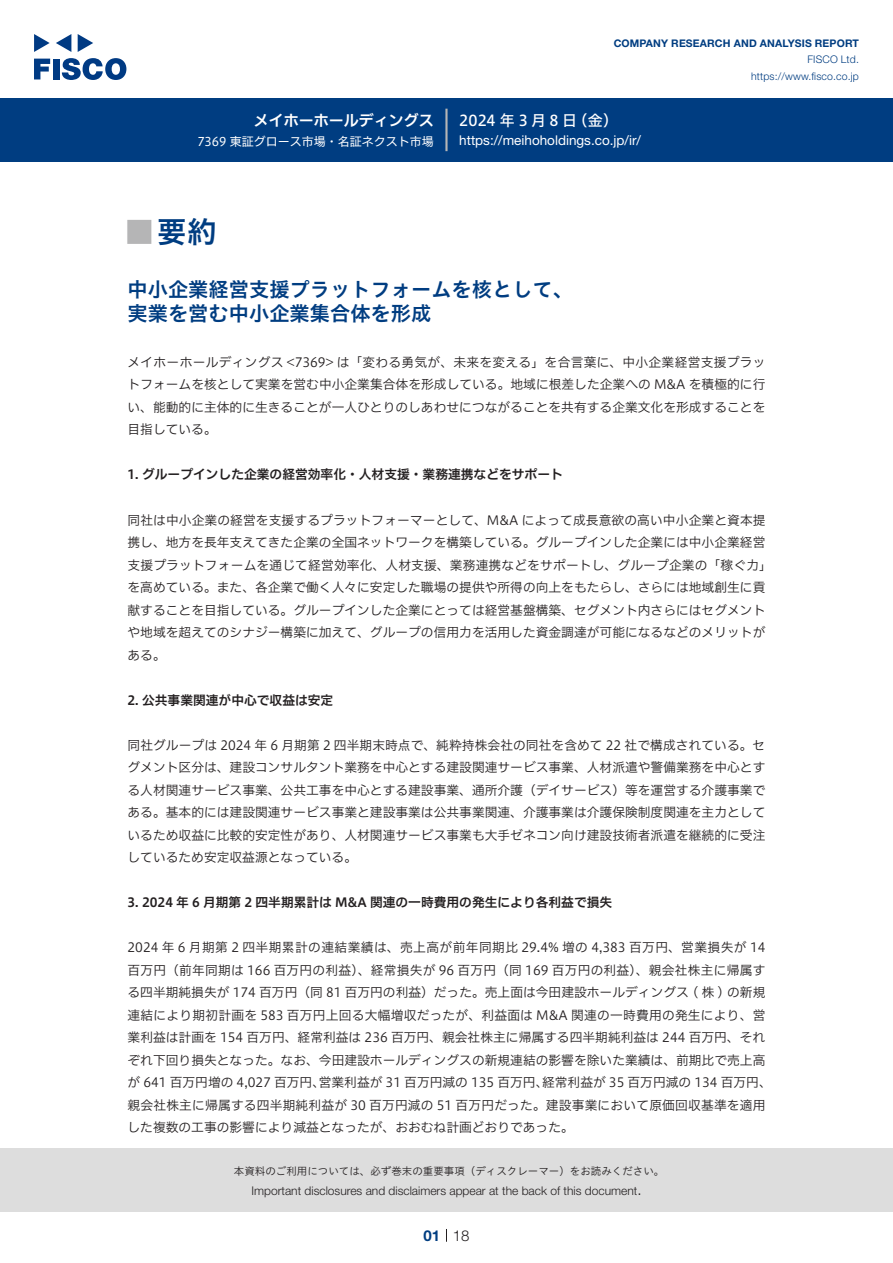
<style>
.page{position:relative;width:893px;height:1263px;background:#fff}
.page>*{position:absolute;margin:0;border:0;box-sizing:border-box;transform-origin:0 0}
.t1{font:30px "Hiragino UD Sans Std N W6";color:#003d81}
.t2{font:24px "Hiragino UD Sans Std N W6";color:#b5b5b6}
.中タイトル{font:20.25px/24px "Hiragino UD Sans Std W6";color:#003d81}
.t3{font:15px "Hiragino UD Sans F Std N W5";letter-spacing:.22em;color:#fff}
.t4{font:15px "Hiragino UD Sans F Std N W6";color:#fff}
.t5{font:300 15px "Helvetica Neue LT Std";color:#231f20}
.t6{font:700 15px "Helvetica Neue LT Std";color:#003d81}
.t7{font:13.5px "Helvetica Neue LT Std";color:#fff}
.本文{font:12.75px/22.5px "Hiragino UD Sans F Std N W3";color:#231f20;text-align:justify}
.本文-2{font:12.75px "Hiragino UD Sans F Std N W3";letter-spacing:.02em;color:#231f20}
.小タイトル{font:12.75px "Hiragino UD Sans F Std N W6";color:#231f20}
.本文-3{font:12.75px "Hiragino UD Sans F Std N W3";letter-spacing:.035em;color:#231f20}
.t8{font:300 12px "Helvetica Neue LT Std";color:#231f20}
.t9{font:12px "Hiragino UD Sans F Std N W4";color:#fff}
.t10{font:10.5px "Hiragino UD Sans Std W3";color:#231f20}
.t11{font:700 10.5px "Helvetica Neue LT Std";letter-spacing:.015em;color:#003d81}
.t12{font:300 10.5px/16.5px "Helvetica Neue LT Std";letter-spacing:.015em;color:#003d81;text-align:right}
</style>
<div class="page">
<div style="left:0;top:1148px;width:893px;height:64px;background:#ddd"></div>
<svg style="left:34px;top:59px;width:16px;height:20px"></svg>
<div style="left:53px;top:59px;width:6px;height:20px;background:#003a83"></div>
<svg style="left:62px;top:58px;width:64px;height:22px"></svg>
<svg style="left:34px;top:34px;width:16px;height:18px"></svg>
<svg style="left:78px;top:34px;width:15px;height:18px"></svg>
<svg style="left:56px;top:34px;width:15px;height:18px"></svg>
<div style="left:0;top:98px;width:893px;height:64px;background:#003d81"></div>
<hr style="left:445px;top:109px;width:3px;height:42px;background:#b5b5b6">
<svg style="left:446px;top:1229px;width:1px;height:13px"></svg>
<p class="t4" style="left:254px;top:109px;width:182px">メイホーホールディングス</p>
<p class="t9" style="left:197px;top:132px;width:238px">7369 東証グロース市場・名証ネクスト市場</p>
<p class="t11" style="left:614px;top:37px;width:247px">COMPANY RESEARCH AND ANALYSIS REPORT</p>
<p class="t12" style="left:751px;top:51px;width:109px">FISCO Ltd. https://www.fisco.co j p.</p>
<p class="t3" style="left:459px;top:109px;width:119px">2024年3月8日</p>
<p class="t3" style="left:572px;top:109px;width:47px">（金(</p>
<p class="t7" style="left:459px;top:132px;width:183px">https://meihoholdings. c o j p. /i r/</p>
<p class="t1" style="left:157px;top:209px;width:61px">要約</p>
<p class="t2" style="left:128px;top:213px;width:25px">█</p>
<p class="中タイトル" style="left:128px;top:276px;width:447px">中小企業経営支援プラットフォームを核として、実業を営む中小企業集合体を形成</p>
<p class="本文" style="left:128px;top:350px;width:639px">メイホーホールディングス &lt;7369&gt; は「変わる勇気が、未来を変える」を合言葉に、中小企業経営支援プラットフォームを核として実業を営む中小企業集合体を形成している。地域に根差した企業への M&amp;A を積極的に行い、能動的に主体的に生きることが一人ひとりのしあわせにつながることを共有する企業文化を形成することを目指している。</p>
<p class="小タイトル" style="left:128px;top:465px;width:437px">1. グループインした企業の経営効率化・人材支援・業務連携などをサポート</p>
<p class="本文" style="left:128px;top:508px;width:646px;text-align:left">同社は中小企業の経営を支援するプラットフォーマーとして、M&amp;A によって成長意欲の高い中小企業と資本提携し、地方を長年支えてきた企業の全国ネットワークを構築している。グループインした企業には中小企業経営支援プラットフォームを通じて経営効率化、人材支援、業務連携などをサポートし、グループ企業の「稼ぐ力「を高めている。また、各企業で働く人々に安定した職場の提供や所得の向上をもたらし、さらには地域創生に貢献することを目指している。グループインした企業にとっては経営基盤構築、セグメント内さらにはセグメントや地域を超えてのシナジー構築に加えて、グループの信用力を活用した資金調達が可能になるなどのメリットがある。</p>
<p class="小タイトル" style="left:128px;top:690px;width:207px">2. 公共事業関連が中心で収益は安定</p>
<p class="本文" style="left:128px;top:733px;width:639px">同社グループは 2024 年 6 月期第 2 四半期末時点で、純粋持株会社の同社を含めて 22 社で構成されている。セグメント区分は、建設コンサルタント業務を中心とする建設関連サービス事業、人材派遣や警備業務を中心とする人材関連サービス事業、公共工事を中心とする建設事業、通所介護（デイサービス）等を運営する介護事業である。基本的には建設関連サービス事業と建設事業は公共事業関連、介護事業は介護保険制度関連を主力としているため収益に比較的安定性があり、人材関連サービス事業も大手ゼネコン向け建設技術者派遣を継続的に受注しているため安定収益源となっている。</p>
<p class="小タイトル" style="left:128px;top:892px;width:486px">3. 2024 年 6 月期第 2 四半期累計は M&amp;A 関連の一時費用の発生により各利益で損失</p>
<p class="本文-3" style="left:128px;top:938px;width:639px">2024 年 6 月期第 2 四半期累計の連結業績は、売上高が前年同期比 29.4% 増の 4,383 百万円、営業損失が 14</p>
<p class="本文-2" style="left:128px;top:960px;width:639px">百万円（前年同期は 166 百万円の利益）、経常損失が 96 百万円（同 169 百万円の利益）、親会社株主に帰属す</p>
<p class="本文" style="left:128px;top:980px;width:639px">る四半期純損失が 174 百万円（同 81 百万円の利益）だった。売上面は今田建設ホールディングス ( 株 ) の新規</p>
<p class="本文-2" style="left:128px;top:1005px;width:639px">連結により期初計画を 583 百万円上回る大幅増収だったが、利益面は M&amp;A 関連の一時費用の発生により、営</p>
<p class="本文" style="left:128px;top:1025px;width:639px">業利益は計画を 154 百万円、経常利益は 236 百万円、親会社株主に帰属する四半期純利益は 244 百万円、それ</p>
<p class="本文" style="left:128px;top:1048px;width:639px">ぞれ下回り損失となった。なお、今田建設ホールディングスの新規連結の影響を除いた業績は、前期比で売上高</p>
<p class="本文" style="left:542px;top:1070px;width:231px">経常利益が 35 百万円減の 134 百万円、</p>
<p class="本文" style="left:128px;top:1070px;width:639px;text-align:left">が 641 百万円増の 4,027 百万円、<br>親会社株主に帰属する四半期純利益が 30 百万円減の 51 百万円だった。建設事業において原価回収基準を適用した複数の工事の影響により減益となったが、おおむね計画どおりであった。</p>
<p class="本文" style="left:319px;top:1070px;width:231px">営業利益が 31 百万円減の 135 百万円、</p>
<p class="t10" style="left:234px;top:1163px;width:432px">本資料のご利用については、必ず巻末の重要事項（ディスクレーマー）をお読みください。</p>
<p class="t5" style="left:637px;top:1180px;width:6px">.</p>
<p class="t8" style="left:251px;top:1183px;width:387px">Important disclosures and disclaimers appear at the back of this document</p>
<p class="t6" style="left:423px;top:1226px;width:18px">01</p>
<p class="t5" style="left:453px;top:1226px;width:18px">18</p>
</div>
